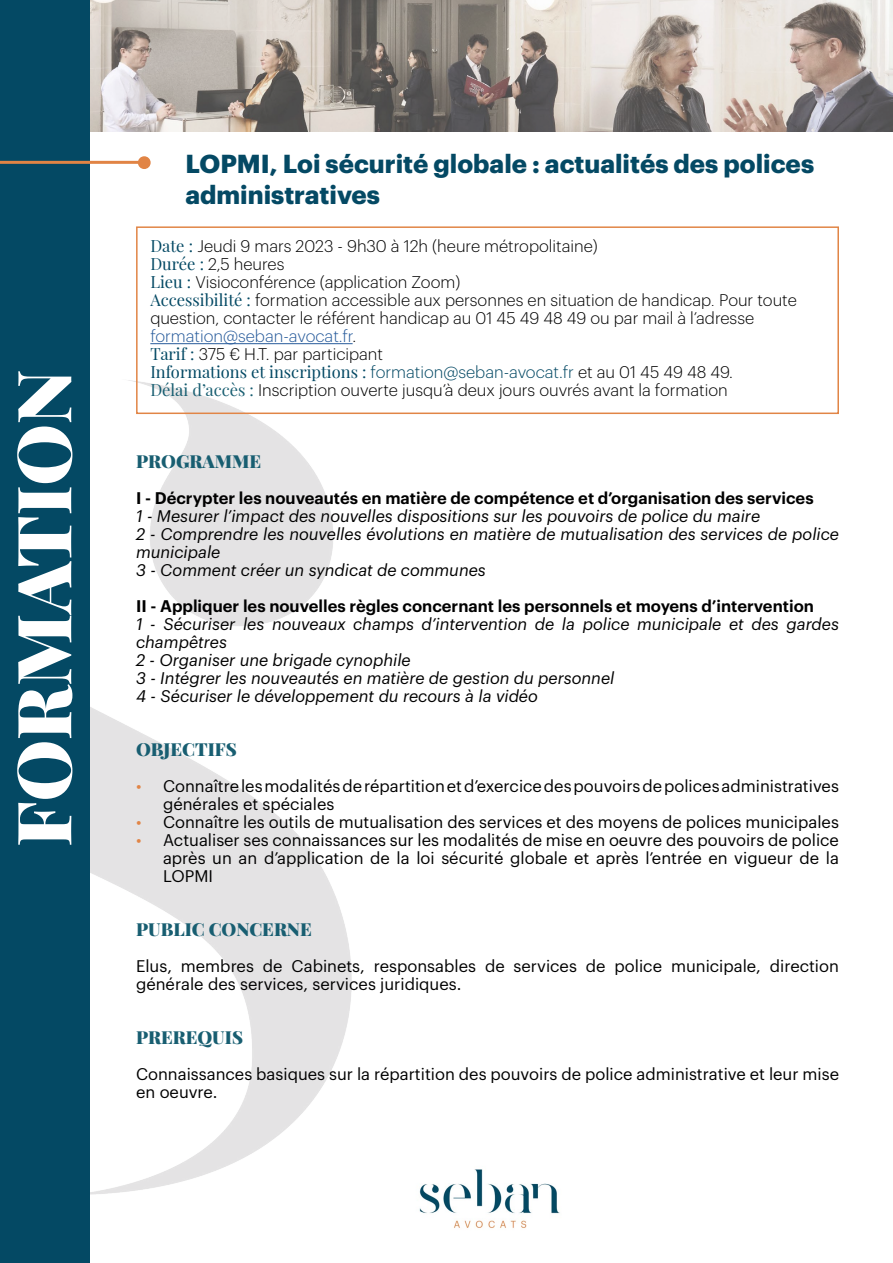
<style>
.page{position:relative;width:893px;height:1263px;background:#fff}
.page>*{position:absolute;margin:0;border:0;box-sizing:border-box;transform-origin:0 0}
.t1{font:900 75px "Playfair Display";letter-spacing:-.005em;color:#fff}
.t2{font:700 25.5px/30.6px "Graphik";color:#044964}
.t3{font:900 18px "Playfair Display";color:#185e71}
.t4{font:16.5px/18px "Graphik";color:#000}
.t5{font:italic 16.5px/18px "Graphik";color:#000}
.t6{font:300 16.5px/18px "Graphik";color:#000}
.t7{font:600 16.5px "Graphik";color:#000}
.t8{font:16.5px "Playfair Display";color:#044964}
.s1{font-family:"Playfair Display";font-weight:400;color:#044964}
.s2{font-family:"Chivo"}
.s3{color:#275b9b}
.s4{font-family:"Graphik";font-weight:300}
.s5{font-family:"Graphik";font-weight:300;color:#000}
.s6{font-family:"Playfair Display";font-weight:400;color:#185e71}
.s7{color:#e18546}
</style>
<div class="page">
<img style="left:89px;top:155px;width:264px;height:1108px">
<img style="left:89px;top:0;width:804px;height:132px">
<div style="left:0;top:0;width:89px;height:1263px;background:#044964"></div>
<hr style="left:0;top:161px;width:146px;height:3px;background:#e18445">
<div style="left:139px;top:157px;width:11px;height:11px;background:#e18445;border-radius:50%"></div>
<div style="left:138px;top:156px;width:13px;height:13px;border:2px solid #e18445;border-radius:50%"></div>
<hr style="left:150px;top:343px;width:203px;height:1px;background:#275b9b">
<div style="left:136px;top:226px;width:703px;height:188px;border:2px solid #e18546"></div>
<img style="left:419px;top:1169px;width:141px;height:60px">
<h1 class="t1" style="left:-5px;top:847px;width:479px;rotate:-90deg">FORMATION</h1>
<h2 class="t2" style="left:185px;top:146px;width:630px">LOPMI, Loi sécurité globale : actualités des polices administratives</h2>
<p class="t6" style="left:150px;top:236px;width:648px"><span class="s1">Date :</span> Jeudi 9 mars 2023 - 9h30 à 12h (heure métropolitaine)<br><span class="s1">Durée :</span> 2,5 heures<br><span class="s1">Lieu :</span> Visioconférence (application Zoom)<br><span class="s1">Accessibilité :</span> formation accessible aux personnes en situation de handicap<span class="s2">.</span> Pour toute question, contacter le référent handicap au 01 45 49 48 49 ou par mail à l’adresse <span class="s3">formation@seban-avocat.fr</span>.<br><span class="s1">Tarif :</span> 375 € H.T. par participant</p>
<p class="t8" style="left:150px;top:362px;width:584px">Informations et inscriptions : <span class="s4">formation@seban-avocat.fr</span> <span class="s5">et au 01 45 49 48 49.</span></p>
<p class="t6" style="left:150px;top:380px;width:579px"><span class="s6">Délai d’accès :</span> Inscription ouverte jusqu’à deux jours ouvrés avant la formation</p>
<p class="t3" style="left:136px;top:450px;width:127px">PROGRAMME</p>
<p class="t7" style="left:136px;top:485px;width:679px">I - Décrypter les nouveautés en matière de compétence et d’organisation des services</p>
<p class="t5" style="left:136px;top:506px;width:704px">1 - Mesurer l’impact des nouvelles dispositions sur les pouvoirs de police du maire<br>2 - Comprendre les nouvelles évolutions en matière de mutualisation des services de police municipale<br>3 - Comment créer un syndicat de communes</p>
<p class="t7" style="left:136px;top:593px;width:679px">II - Appliquer les nouvelles règles concernant les personnels et moyens d’intervention</p>
<p class="t5" style="left:136px;top:614px;width:704px">1 - Sécuriser les nouveaux champs d’intervention de la police municipale et des gardes champêtres<br>2 - Organiser une brigade cynophile<br>3 - Intégrer les nouveautés en matière de gestion du personnel<br>4 - Sécuriser le développement du recours à la vidéo</p>
<p class="t3" style="left:136px;top:738px;width:102px">OBJECTIFS</p>
<p class="t4" style="left:163px;top:776px;width:677px;text-indent:-27px"><span class="s7">•</span> Connaître les modalités de répartition et d’exercice des pouvoirs de polices administratives générales et spéciales</p>
<p class="t4" style="left:136px;top:812px;width:704px"><span class="s7">•</span> Connaître les outils de mutualisation des services et des moyens de polices municipales</p>
<p class="t4" style="left:163px;top:830px;width:677px;text-align:justify;text-indent:-27px"><span class="s7">•</span> Actualiser ses connaissances sur les modalités de mise en oeuvre des pouvoirs de police après un an d’application de la loi sécurité globale et après l’entrée en vigueur de la LOPMI</p>
<p class="t3" style="left:136px;top:918px;width:177px">PUBLIC CONCERNE</p>
<p class="t4" style="left:136px;top:956px;width:704px">Elus, membres de Cabinets, responsables de services de police municipale, direction générale des services, services juridiques.</p>
<p class="t3" style="left:136px;top:1026px;width:108px">PREREQUIS</p>
<p class="t4" style="left:136px;top:1064px;width:704px">Connaissances basiques sur la répartition des pouvoirs de police administrative et leur mise en oeuvre.</p>
</div>
